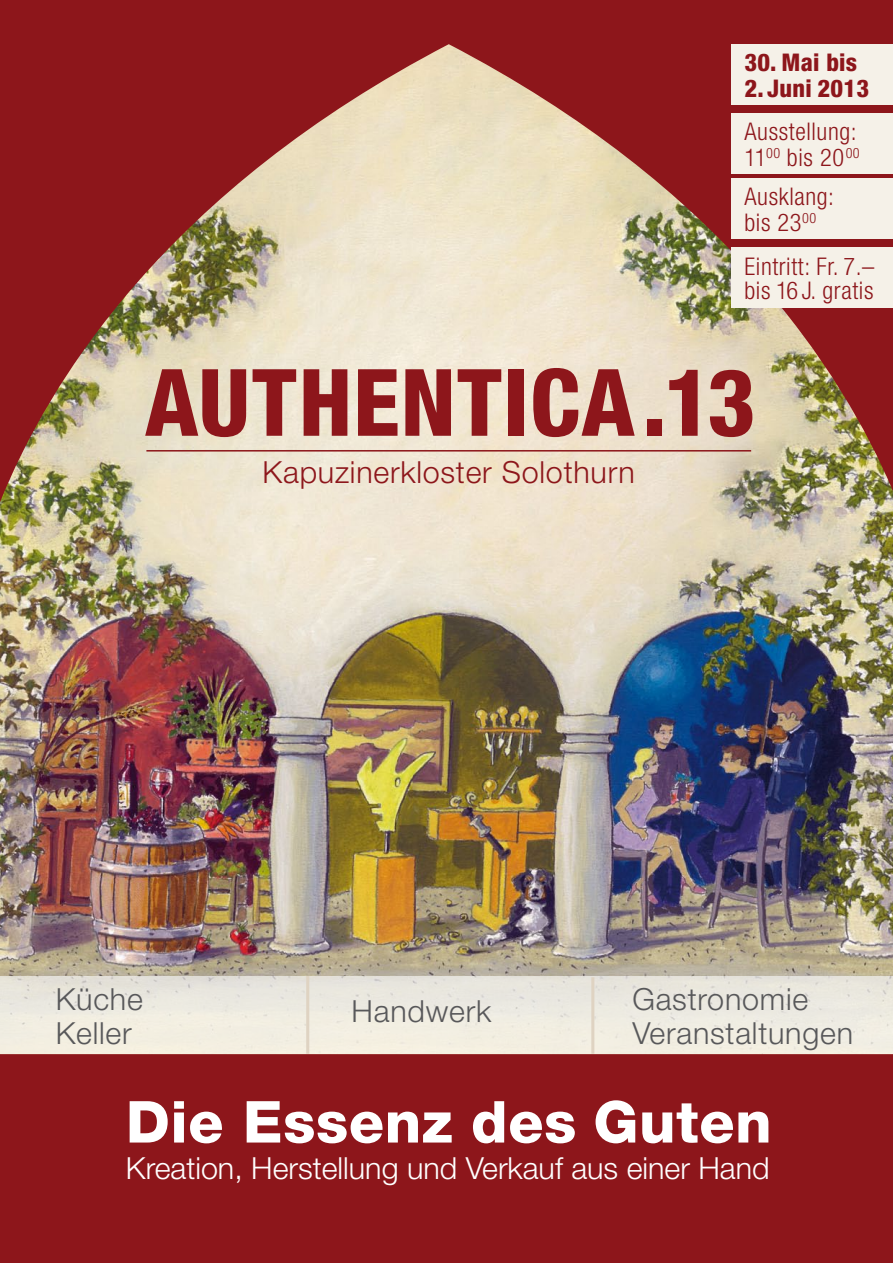
<style>
.page{position:relative;width:893px;height:1263px;background:#8d161b}
.page>*{position:absolute;margin:0;border:0;box-sizing:border-box;transform-origin:0 0}
.t1{font:800 57.9px "Helvetica Neue";letter-spacing:.01em;color:#fff}
.t2{font:300 30.45px/33.5px "Helvetica Neue";letter-spacing:.025em;color:#58585a}
.t3{font:300 30.45px "Helvetica Neue";color:#fff}
.t4{font:300 30.45px "Helvetica Neue";letter-spacing:.025em;color:#8d161b}
.t5{font:300 condensed 24.45px/26px "Helvetica Neue";letter-spacing:.025em;color:#8d161b}
.t6{font:800 condensed 24.45px "Helvetica Neue";letter-spacing:.01em;color:#8d161b}
</style>
<div class="page">
<img style="left:0;top:44px;width:893px;height:932px">
<div style="left:0;top:976px;width:893px;height:78px;background:#eeebe1"></div>
<hr style="left:146px;top:450px;width:605px;height:2px;background:#8d161b">
<hr style="left:306px;top:976px;width:3px;height:78px;background:#dfd3c2">
<hr style="left:591px;top:977px;width:3px;height:77px;background:#dfd3c2">
<div style="left:731px;top:113px;width:162px;height:61px;background:#f5f1e8"></div>
<div style="left:731px;top:178px;width:162px;height:60px;background:#f5f1e8"></div>
<div style="left:731px;top:44px;width:162px;height:60px;background:#f5f1e8"></div>
<svg style="left:145px;top:369px;width:101px;height:68px"></svg>
<svg style="left:253px;top:369px;width:43px;height:67px"></svg>
<svg style="left:304px;top:369px;width:43px;height:67px"></svg>
<svg style="left:358px;top:369px;width:39px;height:67px"></svg>
<svg style="left:405px;top:369px;width:46px;height:67px"></svg>
<svg style="left:458px;top:369px;width:43px;height:67px"></svg>
<div style="left:508px;top:369px;width:16px;height:67px;background:#8d161b"></div>
<svg style="left:533px;top:368px;width:102px;height:69px"></svg>
<div style="left:648px;top:419px;width:14px;height:17px;background:#8d161b"></div>
<svg style="left:669px;top:370px;width:29px;height:66px"></svg>
<svg style="left:710px;top:370px;width:42px;height:67px"></svg>
<div style="left:731px;top:247px;width:162px;height:60px;background:#f5f1e8"></div>
<p class="t6" style="left:744px;top:47px;width:114px">30. Mai bis</p>
<p class="t6" style="left:744px;top:73px;width:126px">2. Juni 2013</p>
<p class="t5" style="left:744px;top:118px;width:117px">Ausstellung:<br>11<sup>00</sup> bis 20<sup>00</sup></p>
<p class="t5" style="left:744px;top:183px;width:91px">Ausklang: bis 23<sup>00</sup></p>
<p class="t4" style="left:263px;top:453px;width:374px">Kapuzinerkloster Solothurn</p>
<p class="t5" style="left:744px;top:254px;width:132px;line-height:24.5px">Eintritt: Fr. 7.– bis 16 J. gratis</p>
<p class="t2" style="left:56px;top:982px;width:89px">Küche<br>Keller</p>
<p class="t2" style="left:352px;top:993px;width:141px">Handwerk</p>
<p class="t2" style="left:632px;top:982px;width:222px">Gastronomie<br>Veranstaltungen</p>
<h1 class="t1" style="left:126px;top:1087px;width:647px">Die Essenz des Guten</h1>
<p class="t3" style="left:126px;top:1150px;width:645px">Kreation, Herstellung und Verkauf aus einer Hand</p>
</div>
